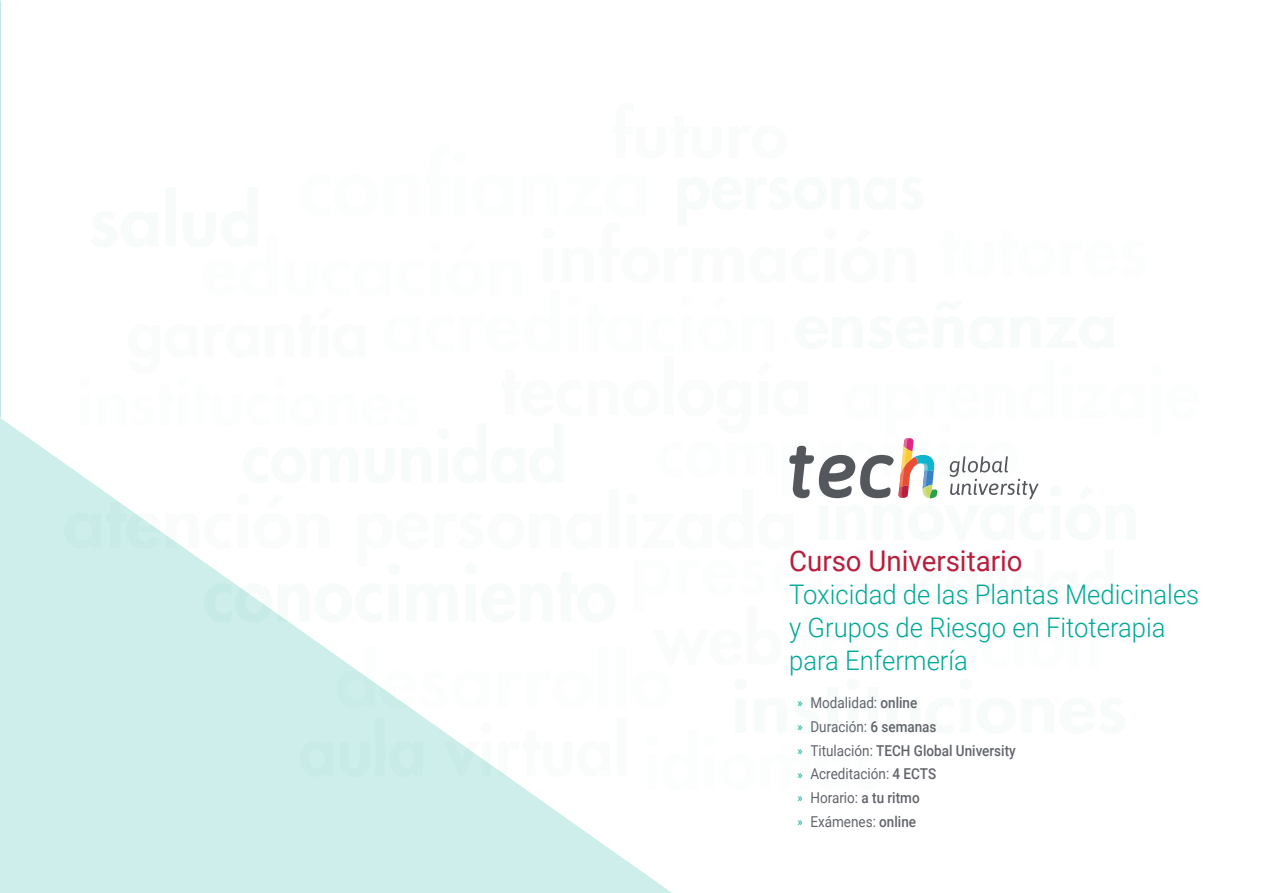
<style>
.page{position:relative;width:1263px;height:893px;background:#fff}
.page>*{position:absolute;margin:0;border:0;box-sizing:border-box;transform-origin:0 0}
.t1{font:28.5px "Roboto";color:#ba1e3c}
.t2{font:300 27px/33px "Roboto";color:#00a996;scale:.95 1}
.t3{font:15px/23.7px "Roboto";color:#61646a;scale:.9 1}
.s1{font-size:12px;color:#00a996}
.s2{font-weight:500}
</style>
<div class="page">
<svg style="left:0;top:418px;width:672px;height:475px;fill:#cdeeea"></svg>
<svg style="left:64px;top:418px;width:975px;height:372px"></svg>
<h1 class="t1" style="left:789px;top:541px;width:235px">Curso Universitario</h1>
<h2 class="t2" style="left:789px;top:577px;width:433px">Toxicidad de las Plantas Medicinales y Grupos de Riesgo en Fitoterapia para Enfermería</h2>
<p class="t3" style="left:798px;top:690px;width:244px"><span class="s1">»</span> Modalidad: <span class="s2">online<br></span><span class="s1">»</span> Duración: <span class="s2">6 semanas<br></span><span class="s1">»</span> Titulación: <span class="s2">TECH Global University </span><span class="s1">»</span> Acreditación: <span class="s2">4 ECTS<br></span><span class="s1">»</span> Horario: <span class="s2">a tu ritmo<br></span><span class="s1">»</span> Exámenes: <span class="s2">online</span></p>
</div>
